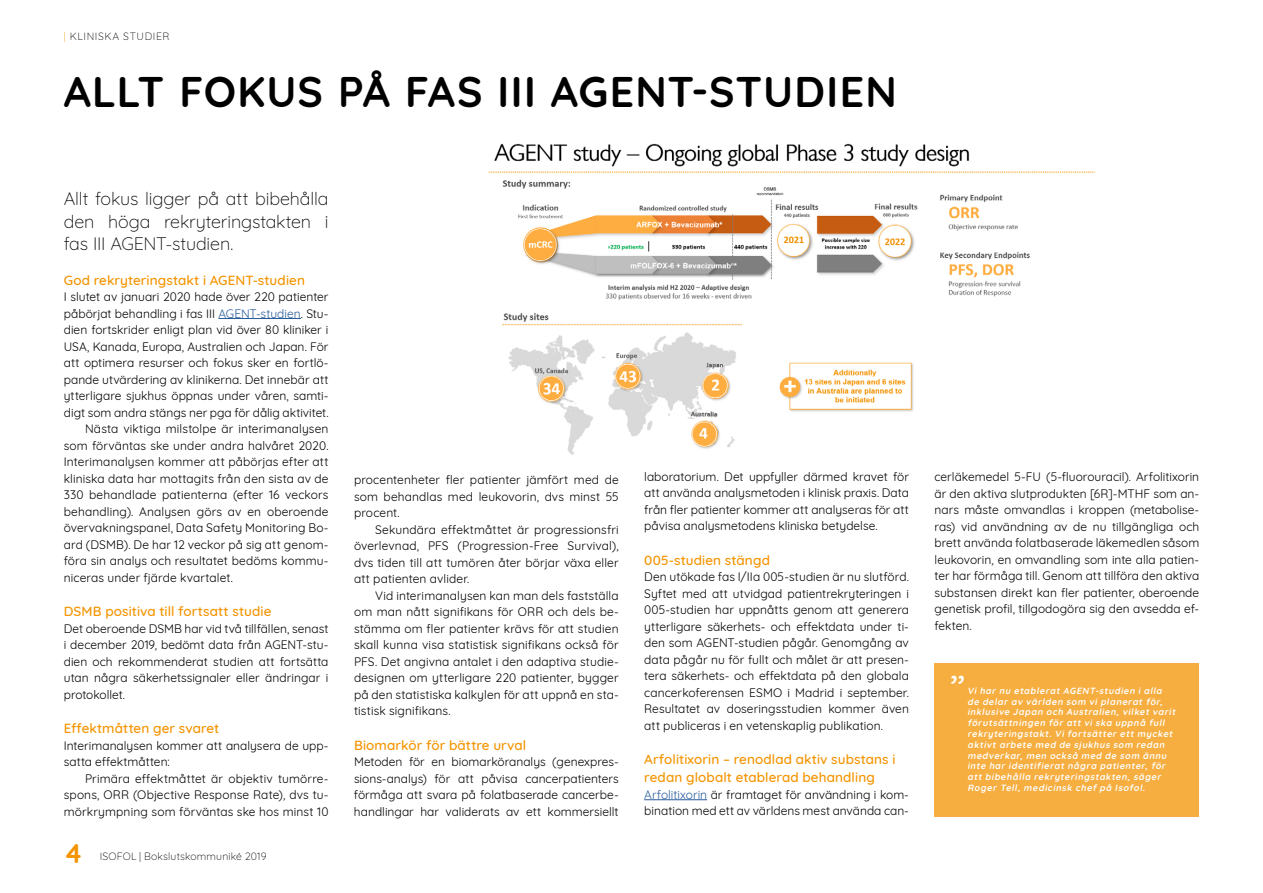
<style>
.page{position:relative;width:1263px;height:893px;background:#fff}
.page>*{position:absolute;margin:0;border:0;box-sizing:border-box;transform-origin:0 0}
.t1{font:45px "Quicksand";color:#fff}
.t2{font:700 42.75px "Quicksand";letter-spacing:.025em;color:#000}
.t3{font:700 27px "Quicksand";color:#f49400}
.t4{font:300 18px/22.5px "Quicksand";letter-spacing:-.005em;color:#000;text-align:justify}
.t5{font:500 13.5px/18px "Quicksand";letter-spacing:.01em;color:#f49400}
.t6{font:12px/16.5px "Quicksand";letter-spacing:.005em;color:#000;text-align:justify}
.t7{font:300 10.5px "Quicksand";letter-spacing:.015em;color:#000}
.t8{font:300 10.5px "Quicksand";letter-spacing:.06em;color:#000}
.t9{font:italic 700 9px/10.8px "Quicksand";color:#fff}
.s1{color:#f49400}
.s2{color:#275b9b}
</style>
<div class="page">
<div style="left:934px;top:663px;width:265px;height:153px;background:#f6ae40"></div>
<hr style="left:218px;top:318px;width:83px;height:1px;background:#275b9b">
<hr style="left:644px;top:799px;width:63px;height:1px;background:#275b9b">
<img style="left:488px;top:143px;width:608px;height:312px">
<p class="t8" style="left:64px;top:28px;width:107px"><span class="s1">|</span> KLINISKA STUDIER</p>
<h2 class="t2" style="left:64px;top:56px;width:835px">ALLT FOKUS PÅ FAS III AGENT-STUDIEN</h2>
<h3 class="t4" style="left:64px;top:186px;width:266px">Allt fokus ligger på att bibehålla den höga rekryteringstakten i fas III AGENT-studien.</h3>
<p class="t5" style="left:64px;top:270px;width:243px">God rekryteringstakt i AGENT-studien</p>
<p class="t6" style="left:64px;top:287px;width:266px">I slutet av januari 2020 hade över 220 patienter</p>
<p class="t6" style="left:64px;top:304px;width:266px">påbörjat behandling i fas III <span class="s2">AGENT-studien</span>. Stu-</p>
<p class="t6" style="left:64px;top:320px;width:266px">dien fortskrider enligt plan vid över 80 kliniker i</p>
<p class="t6" style="left:64px;top:337px;width:266px">USA, Kanada, Europa, Australien och Japan. För</p>
<p class="t6" style="left:64px;top:353px;width:266px">att optimera resurser och fokus sker en fortlö-</p>
<p class="t6" style="left:64px;top:370px;width:266px">pande utvärdering av klinikerna. Det innebär att</p>
<p class="t6" style="left:64px;top:386px;width:266px">ytterligare sjukhus öppnas under våren, samti-</p>
<p class="t6" style="left:64px;top:403px;width:266px">digt som andra stängs ner pga för dålig aktivitet.</p>
<p class="t6" style="left:85px;top:419px;width:245px">Nästa viktiga milstolpe är interimanalysen</p>
<p class="t6" style="left:64px;top:436px;width:266px">som förväntas ske under andra halvåret 2020.</p>
<p class="t6" style="left:64px;top:452px;width:266px">Interimanalysen kommer att påbörjas efter att</p>
<p class="t6" style="left:64px;top:469px;width:266px">kliniska data har mottagits från den sista av de</p>
<p class="t6" style="left:64px;top:485px;width:266px">330 behandlade patienterna (efter 16 veckors</p>
<p class="t6" style="left:64px;top:502px;width:266px">behandling). Analysen görs av en oberoende</p>
<p class="t6" style="left:64px;top:518px;width:266px">övervakningspanel, Data Safety Monitoring Bo-</p>
<p class="t6" style="left:64px;top:535px;width:266px">ard (DSMB). De har 12 veckor på sig att genom-</p>
<p class="t6" style="left:64px;top:551px;width:266px">föra sin analys och resultatet bedöms kommu-</p>
<p class="t6" style="left:64px;top:568px;width:171px">niceras under fjärde kvartalet.</p>
<p class="t5" style="left:64px;top:601px;width:209px">DSMB positiva till fortsatt studie</p>
<p class="t6" style="left:64px;top:619px;width:266px">Det oberoende DSMB har vid två tillfällen, senast i december 2019, bedömt data från AGENT-stu&shy;dien och rekommenderat studien att fortsätta utan några säkerhetssignaler eller ändringar i protokollet.</p>
<p class="t5" style="left:64px;top:718px;width:157px">Effektmåtten ger svaret</p>
<p class="t6" style="left:64px;top:736px;width:266px">Interimanalysen kommer att analysera de upp&shy;satta effektmåtten:</p>
<p class="t6" style="left:64px;top:769px;width:266px;text-indent:21px">Primära effektmåttet är objektiv tumörre&shy;spons, ORR (Objective Response Rate), dvs tu&shy;mörkrympning som förväntas ske hos minst 10</p>
<h3 class="t3" style="left:64px;top:831px;width:21px">4</h3>
<p class="t7" style="left:100px;top:848px;width:168px">ISOFOL | Bokslutskommuniké 2019</p>
<p class="t6" style="left:354px;top:470px;width:266px">procentenheter fler patienter jämfört med de som behandlas med leukovorin, dvs minst 55 procent.</p>
<p class="t6" style="left:354px;top:520px;width:266px;text-indent:21px">Sekundära effektmåttet är progressionsfri överlevnad, PFS (Progression-Free Survival), dvs tiden till att tumören åter börjar växa eller att patienten avlider.</p>
<p class="t6" style="left:354px;top:586px;width:266px;text-indent:21px">Vid interimanalysen kan man dels fastställa om man nått signifikans för ORR och dels be&shy;stämma om fler patienter krävs för att studien skall kunna visa statistisk signifikans också för PFS. Det angivna antalet i den adaptiva studie&shy;designen om ytterligare 220 patienter, bygger på den statistiska kalkylen för att uppnå en sta&shy;tistisk signifikans.</p>
<p class="t5" style="left:354px;top:734px;width:174px">Biomarkör för bättre urval</p>
<p class="t6" style="left:354px;top:752px;width:266px">Metoden för en biomarköranalys (genexpres&shy;sions-analys) för att påvisa cancerpatienters förmåga att svara på folatbaserade cancerbe&shy;handlingar har validerats av ett kommersiellt</p>
<p class="t6" style="left:644px;top:467px;width:266px">laboratorium. Det uppfyller därmed kravet för att använda analysmetoden i klinisk praxis. Data från fler patienter kommer att analyseras för att påvisa analysmetodens kliniska betydelse.</p>
<p class="t5" style="left:644px;top:550px;width:127px">005-studien stängd</p>
<p class="t6" style="left:644px;top:568px;width:266px">Den utökade fas I/IIa 005-studien är nu slutförd.<br>Syftet med att utvidgad patientrekryteringen i 005-studien har uppnåtts genom att generera ytterligare säkerhets- och effektdata under ti&shy;den som AGENT-studien pågår. Genomgång av data pågår nu för fullt och målet är att presen&shy;tera säkerhets- och effektdata på den globala cancerkoferensen ESMO i Madrid i september.<br>Resultatet av doseringsstudien kommer även att publiceras i en vetenskaplig publikation.</p>
<p class="t5" style="left:644px;top:749px;width:253px">Arfolitixorin – renodlad aktiv substans i redan globalt etablerad behandling</p>
<p class="t6" style="left:644px;top:785px;width:266px"><span class="s2">Arfolitixorin</span> är framtaget för användning i kom&shy;bination med ett av världens mest använda can-</p>
<p class="t6" style="left:934px;top:467px;width:266px">cerläkemedel 5-FU (5-fluorouracil). Arfolitixorin är den aktiva slutprodukten [6R]-MTHF som an&shy;nars måste omvandlas i kroppen (metabolise&shy;ras) vid användning av de nu tillgängliga och brett använda folatbaserade läkemedlen såsom leukovorin, en omvandling som inte alla patien&shy;ter har förmåga till. Genom att tillföra den aktiva substansen direkt kan fler patienter, oberoende genetisk profil, tillgodogöra sig den avsedda ef&shy;fekten.</p>
<h1 class="t1" style="left:950px;top:657px;width:17px">”</h1>
<p class="t9" style="left:967px;top:684px;width:212px">Vi har nu etablerat AGENT-studien i alla de delar av världen som vi planerat för, inklusive Japan och Australien, vilket varit förutsättningen för att vi ska uppnå full rekryteringstakt. Vi fortsätter ett mycket aktivt arbete med de sjukhus som redan medverkar, men också med de som ännu inte har identifierat några patienter, för att bibehålla rekryteringstakten, säger Roger Tell, medicinsk chef på Isofol.</p>
</div>
